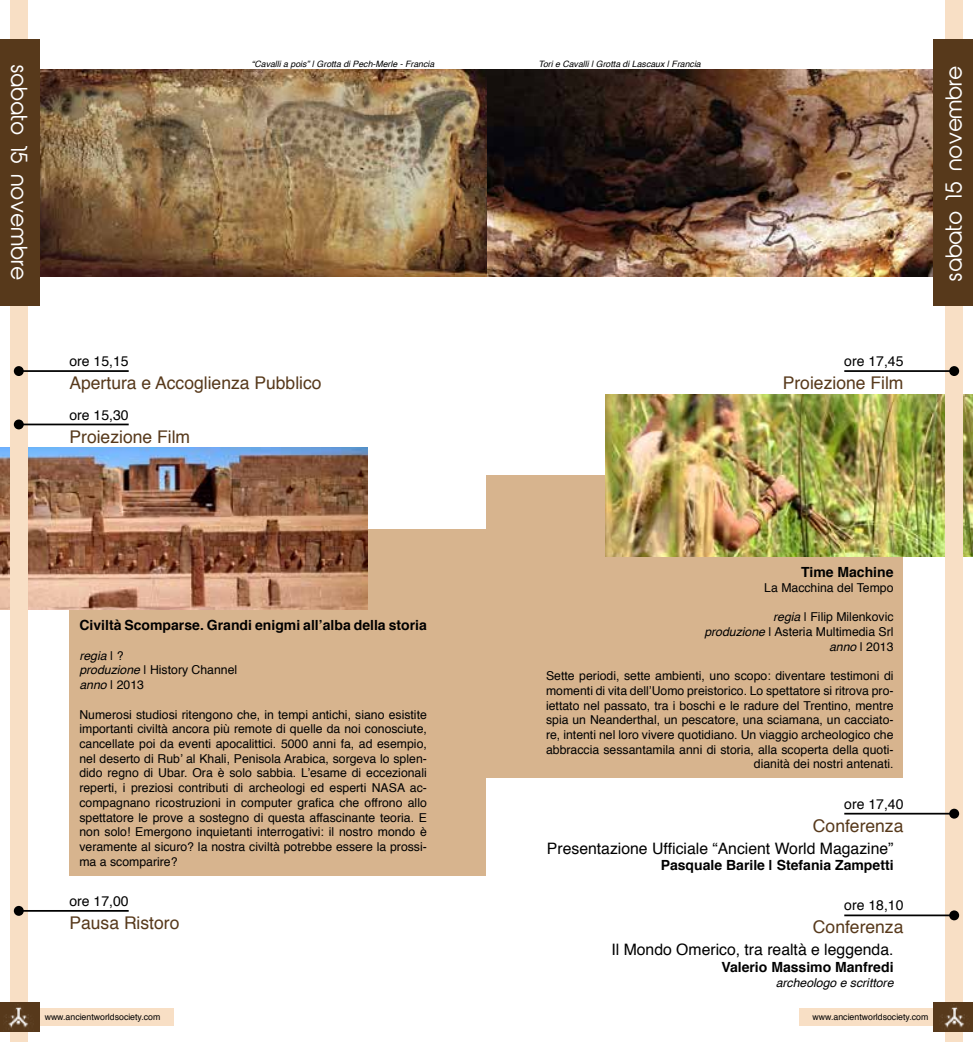
<style>
.page{position:relative;width:973px;height:1042px;background:#fff}
.page>*{position:absolute;margin:0;border:0;box-sizing:border-box;transform-origin:0 0}
.t1{font:21px "Abeatby Kai";color:#fff}
.t2{font:17.5px "Helvetica";color:#57391b}
.t3{font:15.75px "Helvetica";color:#000}
.t4{font:700 14px "Helvetica";color:#000}
.t5{font:14px "Helvetica";color:#000}
.t6{font:12.25px/14.7px "Helvetica";color:#000;text-align:right}
.t7{font:italic 12.25px "Helvetica";color:#000}
.t8{font:italic 8.75px "Helvetica";color:#000}
.t9{font:8.75px "Helvetica";color:#000}
.s1{font-style:italic}
</style>
<div class="page">
<div style="left:486px;top:475px;width:417px;height:303px;background:#d7b48e"></div>
<img style="left:605px;top:394px;width:367px;height:163px">
<img style="left:40px;top:69px;width:893px;height:208px">
<div style="left:69px;top:528px;width:417px;height:347px;background:#d7b48e"></div>
<img style="left:0;top:447px;width:367px;height:163px">
<div style="left:10px;top:0;width:18px;height:1042px;background:#f8dfc5"></div>
<div style="left:0;top:40px;width:40px;height:266px;background:#57391b"></div>
<div style="left:28px;top:1008px;width:146px;height:18px;background:#f8dfc5"></div>
<div style="left:0;top:1002px;width:40px;height:30px;background:#57391b"></div>
<div style="left:799px;top:1008px;width:134px;height:18px;background:#f8dfc5"></div>
<div style="left:945px;top:0;width:17px;height:1042px;background:#f8dfc5"></div>
<div style="left:933px;top:40px;width:39px;height:266px;background:#57391b"></div>
<div style="left:933px;top:1002px;width:39px;height:30px;background:#57391b"></div>
<div style="left:14px;top:366px;width:10px;height:10px;background:#000;border-radius:50%"></div>
<hr style="left:19px;top:370px;width:110px;height:2px;background:#000">
<div style="left:14px;top:419px;width:10px;height:10px;background:#000;border-radius:50%"></div>
<hr style="left:19px;top:423px;width:110px;height:2px;background:#000">
<div style="left:14px;top:906px;width:10px;height:10px;background:#000;border-radius:50%"></div>
<hr style="left:19px;top:910px;width:110px;height:2px;background:#000">
<div style="left:949px;top:366px;width:9px;height:10px;background:#000;border-radius:50%"></div>
<hr style="left:844px;top:370px;width:109px;height:2px;background:#000">
<div style="left:949px;top:809px;width:9px;height:9px;background:#000;border-radius:50%"></div>
<hr style="left:844px;top:813px;width:109px;height:1px;background:#000">
<div style="left:949px;top:910px;width:9px;height:10px;background:#000;border-radius:50%"></div>
<hr style="left:844px;top:914px;width:109px;height:2px;background:#000">
<img style="left:942px;top:1004px;width:23px;height:24px">
<img style="left:6px;top:1004px;width:23px;height:24px">
<h1 class="t1" style="left:28px;top:65px;width:217px;rotate:90deg">sabato 15 novembre</h1>
<p class="t8" style="left:251px;top:57px;width:184px">“Cavalli a pois” | Grotta di Pech-Merle - Francia</p>
<p class="t5" style="left:69px;top:350px;width:61px">ore 15,15</p>
<h2 class="t2" style="left:69px;top:369px;width:253px">Apertura e Accoglienza Pubblico</h2>
<p class="t5" style="left:69px;top:404px;width:61px">ore 15,30</p>
<h2 class="t2" style="left:69px;top:423px;width:122px">Proiezione Film</h2>
<p class="t8" style="left:538px;top:57px;width:164px">Tori e Cavalli | Grotta di Lascaux | Francia</p>
<p class="t5" style="left:844px;top:350px;width:61px">ore 17,45</p>
<h2 class="t2" style="left:782px;top:369px;width:122px">Proiezione Film</h2>
<h1 class="t1" style="left:945px;top:280px;width:217px;rotate:-90deg">sabato 15 novembre</h1>
<p class="t4" style="left:79px;top:614px;width:349px">Civiltà Scomparse. Grandi enigmi all’alba della storia</p>
<p class="t6" style="left:79px;top:648px;width:159px;text-align:left"><span class="s1">regia</span> | ?<br><span class="s1">produzione</span> | History Channel <span class="s1">anno</span> | 2013</p>
<p class="t6" style="left:79px;top:707px;width:349px;text-align:justify">Numerosi studiosi ritengono che, in tempi antichi, siano esistite importanti civiltà ancora più remote di quelle da noi conosciute, cancellate poi da eventi apocalittici. 5000 anni fa, ad esempio, nel deserto di Rub’ al Khali, Penisola Arabica, sorgeva lo splen&shy;dido regno di Ubar. Ora è solo sabbia. L’esame di eccezionali reperti, i preziosi contributi di archeologi ed esperti NASA ac&shy;compagnano ricostruzioni in computer grafica che offrono allo spettatore le prove a sostegno di questa affascinante teoria. E non solo! Emergono inquietanti interrogativi: il nostro mondo è veramente al sicuro? la nostra civiltà potrebbe essere la prossi&shy;ma a scomparire?</p>
<p class="t5" style="left:69px;top:890px;width:61px">ore 17,00</p>
<h2 class="t2" style="left:69px;top:909px;width:111px">Pausa Ristoro</h2>
<p class="t4" style="left:801px;top:561px;width:94px">Time Machine</p>
<p class="t6" style="left:764px;top:581px;width:131px">La Macchina del Tempo</p>
<p class="t6" style="left:704px;top:610px;width:191px"><span class="s1">regia</span> | Filip Milenkovic<br><span class="s1">produzione</span> | Asteria Multimedia Srl <span class="s1">anno</span> | 2013</p>
<p class="t6" style="left:546px;top:669px;width:349px">Sette periodi, sette ambienti, uno scopo: diventare testimoni di momenti di vita dell’Uomo preistorico. Lo spettatore si ritrova pro&shy;iettato nel passato, tra i boschi e le radure del Trentino, mentre spia un Neanderthal, un pescatore, una sciamana, un cacciato&shy;re, intenti nel loro vivere quotidiano. Un viaggio archeologico che abbraccia sessantamila anni di storia, alla scoperta della quoti&shy;dianità dei nostri antenati.</p>
<p class="t5" style="left:844px;top:793px;width:61px">ore 17,40</p>
<h2 class="t2" style="left:812px;top:812px;width:92px">Conferenza</h2>
<p class="t3" style="left:547px;top:836px;width:348px">Presentazione Ufficiale “Ancient World Magazine”</p>
<p class="t4" style="left:660px;top:854px;width:234px">Pasquale Barile | Stefania Zampetti</p>
<p class="t5" style="left:844px;top:894px;width:61px">ore 18,10</p>
<h2 class="t2" style="left:812px;top:914px;width:92px">Conferenza</h2>
<p class="t3" style="left:611px;top:937px;width:283px">Il Mondo Omerico, tra realtà e leggenda.</p>
<p class="t4" style="left:721px;top:956px;width:173px">Valerio Massimo Manfredi</p>
<p class="t7" style="left:775px;top:973px;width:119px">archeologo e scrittore</p>
<p class="t9" style="left:45px;top:1010px;width:117px">www.ancientworldsociety.com</p>
<p class="t9" style="left:812px;top:1010px;width:117px">www.ancientworldsociety.com</p>
</div>
